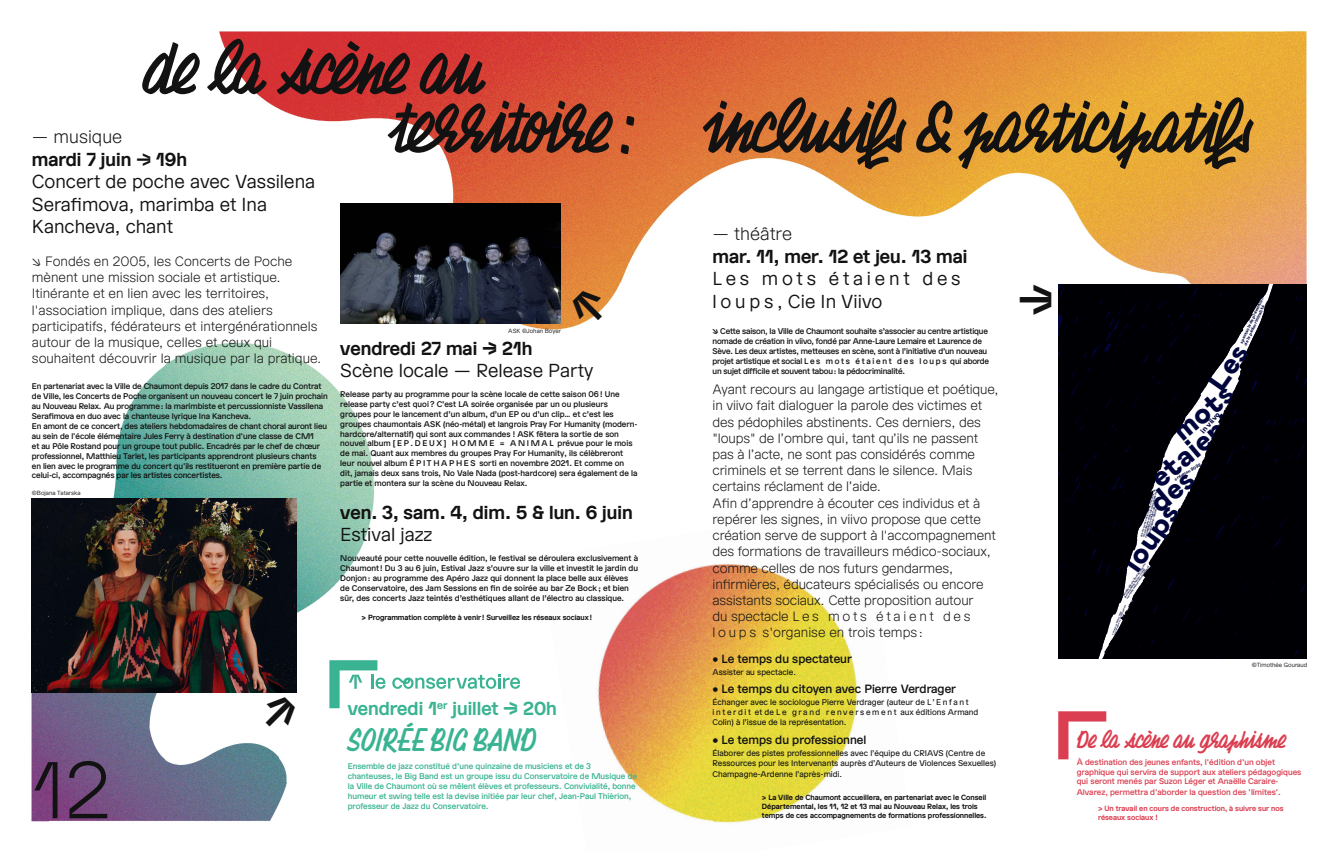
<style>
.page{position:relative;width:1340px;height:851px;background:#fff}
.page>*{position:absolute;margin:0;border:0;box-sizing:border-box;transform-origin:0 0}
.t1{font:100 80.18px "EH Normal";color:#121212}
.t2{font:67.5px/58.5px "Chaumont script Beta";letter-spacing:-.01em;color:#121212}
.t3{font:500 45px "EH Normal";color:#121212}
.t4{font:30px "Chaumont script Beta";color:#39b391}
.t5{font:900 29.7px "Mabry Pro";color:#00053b}
.t6{font:22.5px "Chaumont script Beta";color:#da3e50}
.t7{font:300 18.75px/22.5px "EH Normal";color:#121212}
.t8{font:700 18.75px "EH Normal";color:#121212}
.t9{font:300 18.75px/22.5px "EH Normal";letter-spacing:.195em;color:#121212}
.t10{font:700 18.75px "EH Normal";color:#39b391}
.t11{font:100 18px "EH Normal";color:#121212}
.t12{font:100 13.5px/16.2px "EH Normal";letter-spacing:-.01em;color:#121212}
.t13{font:500 12px "EH Normal";color:#121212}
.t14{font:500 8.25px/9.9px "EH Normal";letter-spacing:-.01em;color:#121212}
.t15{font:8.25px/9.9px "EH Normal";color:#121212}
.t16{font:500 8.25px/9.9px "EH Normal";color:#39b391}
.t17{font:500 8.25px/9.9px "EH Normal";color:#da3e50}
.t18{font:900 7.73px "Mabry Pro";color:#00053b}
.t19{font:700 7.5px/9px "EH Normal";color:#121212}
.t20{font:700 7.5px/9px "EH Normal";color:#da3e50}
.t21{font:300 6px "EH Normal";color:#121212}
.t22{font:900 4.43px/4.4px "Mabry Pro";color:#00053b}
.t23{font:900 2.4px/2.2px "Mabry Pro";color:#00053b}
.t24{font:900 1.95px/1.7px "Mabry Pro";color:#00053b}
.s1{font-weight:700}
.s2{font-weight:500}
</style>
<div class="page">
<img style="left:219px;top:31px;width:1088px;height:366px">
<img style="left:31px;top:324px;width:362px;height:498px">
<img style="left:718px;top:665px;width:140px;height:158px">
<img style="left:598px;top:578px;width:120px;height:245px">
<img style="left:668px;top:563px;width:186px;height:102px">
<img style="left:32px;top:499px;width:264px;height:193px">
<img style="left:340px;top:203px;width:221px;height:120px">
<img style="left:1058px;top:284px;width:248px;height:374px">
<svg style="left:392px;top:674px;width:128px;height:14px"></svg>
<svg style="left:1058px;top:711px;width:48px;height:48px"></svg>
<svg style="left:329px;top:660px;width:56px;height:48px"></svg>
<svg style="left:1147px;top:472px;width:49px;height:41px"></svg>
<svg style="left:1205px;top:345px;width:44px;height:46px"></svg>
<h2 class="t2" style="left:388px;top:44px;width:866px;text-indent:-245px">de la scène au<br>territoire : inclusifs &amp; participatifs</h2>
<h3 class="t11" style="left:32px;top:124px;width:92px">— musique</h3>
<h3 class="t7" style="left:32px;top:147px;width:285px"><span class="s1">mardi 7 juin</span> <span class="s2">→</span> <span class="s1">19h<br></span>Concert de poche avec Vassilena<br>Serafimova, marimba et Ina<br>Kancheva, chant</h3>
<p class="t12" style="left:32px;top:252px;width:291px">↘ Fondés en 2005, les Concerts de Poche mènent une mission sociale et artistique.<br>Itinérante et en lien avec les territoires, l'association implique, dans des ateliers participatifs, fédérateurs et intergénérationnels autour de la musique, celles et ceux qui souhaitent découvrir la musique par la pratique.</p>
<p class="t14" style="left:32px;top:381px;width:297px">En partenariat avec la Ville de Chaumont depuis 2017 dans le cadre du Contrat de Ville, les Concerts de Poche organisent un nouveau concert le 7 juin prochain au Nouveau Relax. Au programme: la marimbiste et percussionniste Vassilena Serafimova en duo avec la chanteuse lyrique Ina Kancheva.<br>En amont de ce concert, des ateliers hebdomadaires de chant choral auront lieu au sein de l'école élémentaire Jules Ferry à destination d'une classe de CM1<br>et au Pôle Rostand pour un groupe tout public. Encadrés par le chef de chœur professionnel, Matthieu Tarlet, les participants apprendront plusieurs chants en lien avec le programme du concert qu'ils restitueront en première partie de celui-ci, accompagnés par les artistes concertistes.</p>
<h3 class="t11" style="left:712px;top:221px;width:81px">— théâtre</h3>
<h3 class="t8" style="left:712px;top:243px;width:256px">mar. 11, mer. 12 et jeu. 13 mai</h3>
<h3 class="t9" style="left:712px;top:267px;width:249px">Les mots étaient des l o u p s , Cie In Viivo</h3>
<p class="t14" style="left:712px;top:326px;width:278px">↘ Cette saison, la Ville de Chaumont souhaite s’associer au centre artistique nomade de création in viivo, fondé par Anne-Laure Lemaire et Laurence de Sève. Les deux artistes, metteuses en scène, sont à l’initiative d’un nouveau projet artistique et social L e s m o t s é t a i e n t d e s l o u p s qui aborde un sujet difficile et souvent tabou: la pédocriminalité.</p>
<p class="t12" style="left:712px;top:381px;width:287px">Ayant recours au langage artistique et poétique, in viivo fait dialoguer la parole des victimes et des pédophiles abstinents. Ces derniers, des "loups" de l’ombre qui, tant qu’ils ne passent pas à l’acte, ne sont pas considérés comme criminels et se terrent dans le silence. Mais certains réclament de l’aide.<br>Afin d’apprendre à écouter ces individus et à repérer les signes, in viivo propose que cette création serve de support à l'accompagnement des formations de travailleurs médico-sociaux, comme celles de nos futurs gendarmes, infirmières, éducateurs spécialisés ou encore assistants sociaux. Cette proposition autour<br>du spectacleLes mots étaient des<br>l o u p s s'organise en trois temps:</p>
<h3 class="t13" style="left:712px;top:649px;width:141px">• Le temps du spectateur</h3>
<p class="t15" style="left:712px;top:666px;width:85px">Assister au spectacle.</p>
<h3 class="t13" style="left:712px;top:680px;width:245px">• Le temps du citoyen avec Pierre Verdrager</h3>
<p class="t15" style="left:712px;top:697px;width:267px">Échanger avec le sociologue Pierre Verdrager (auteur de L’ E n f a n t interdit et de Le grand renversement aux éditions Armand<br>Colin) à l’issue de la représentation.</p>
<h3 class="t13" style="left:712px;top:731px;width:155px">• Le temps du professionnel</h3>
<p class="t15" style="left:712px;top:747px;width:285px">Élaborer des pistes professionnelles avec l’équipe du CRIAVS (Centre de<br>Ressources pour les Intervenants auprès d’Auteurs de Violences Sexuelles)</p>
<p class="t15" style="left:712px;top:768px;width:131px">Champagne-Ardenne l’après-midi.</p>
<h3 class="t3" style="left:1018px;top:267px;width:38px">→</h3>
<h3 class="t3" style="left:571px;top:275px;width:34px">↖</h3>
<p class="t22" style="left:1239px;top:342px;width:52px;rotate:-65deg">spectacle de prévention de la pédocriminalité</p>
<p class="t21" style="left:508px;top:326px;width:54px">ASK ©Johan Boyer</p>
<h3 class="t8" style="left:340px;top:334px;width:193px">vendredi 27 mai → 21h</h3>
<h3 class="t7" style="left:340px;top:358px;width:255px">Scène locale — Release Party</h3>
<p class="t14" style="left:340px;top:389px;width:299px">Release party au programme pour la scène locale de cette saison 06! Une release party c’est quoi? C’est LA soirée organisée par un ou plusieurs groupes pour le lancement d’un album, d’un EP ou d’un clip… et c’est les groupes chaumontais ASK (néo-métal) et langrois Pray For Humanity (modern&shy;hardcore/alternatif) qui sont aux commandes ! ASK fêtera la sortie de son nouvel album [EP.DEUX] HOMME = ANIMAL prévue pour le mois de mai. Quant aux membres du groupes Pray For Humanity, ils célèbreront leur nouvel album É P I T H A P H E S sorti en novembre 2021. Et comme on dit, jamais deux sans trois, No Vale Nada (post-hardcore) sera également de la partie et montera sur la scène du Nouveau Relax.</p>
<h3 class="t8" style="left:340px;top:498px;width:294px">ven. 3, sam. 4, dim. 5 &amp; lun. 6 juin</h3>
<h3 class="t7" style="left:340px;top:522px;width:94px">Estival jazz</h3>
<p class="t14" style="left:340px;top:552px;width:299px">Nouveauté pour cette nouvelle édition, le festival se déroulera exclusivement à Chaumont! Du 3 au 6 juin, Estival Jazz s’ouvre sur la ville et investit le jardin du Donjon: au programme des Apéro Jazz qui donnent la place belle aux élèves de Conservatoire, des Jam Sessions en fin de soirée au bar Ze Bock; et bien sûr, des concerts Jazz teintés d’esthétiques allant de l’électro au classique.</p>
<p class="t19" style="left:361px;top:613px;width:232px">&gt; Programmation complète à venir ! Surveillez les réseaux sociaux!</p>
<h3 class="t5" style="left:1162px;top:418px;width:72px;rotate:-40deg">mots</h3>
<h3 class="t5" style="left:1140px;top:465px;width:105px;rotate:-40deg">étaient</h3>
<h3 class="t5" style="left:1111px;top:555px;width:76px;rotate:-55deg">loups</h3>
<p class="t18" style="left:1197px;top:428px;width:27px;rotate:-50deg">in viivo</p>
<p class="t22" style="left:1173px;top:477px;width:31px;rotate:-30deg">création 2022</p>
<p class="t23" style="left:1140px;top:536px;width:50px;rotate:-74deg">Avec le soutien de la Ville de Chaumont, du</p>
<p class="t21" style="left:32px;top:488px;width:50px">©Bojana Tatarska</p>
<p class="t23" style="left:1142px;top:536px;width:50px;rotate:-74deg">conseil départemental de la Haute-Marne,</p>
<p class="t23" style="left:1144px;top:537px;width:35px;rotate:-74deg">de SIMONE, du CRIAVS-CA,</p>
<p class="t23" style="left:1148px;top:532px;width:26px;rotate:-74deg">de CÉSARÉ–CNCM,</p>
<p class="t23" style="left:1122px;top:595px;width:41px;rotate:-56deg">de la Machinerie 54 et de l’Espace<br>Bernard Marie Koltès–scènes conventionnées d’interêt national.</p>
<p class="t24" style="left:1111px;top:634px;width:34px;rotate:-70deg">Fabrication Maison 2022<br>+ sérigraphie : Lézard Graphique</p>
<p class="t21" style="left:1251px;top:660px;width:57px">©Timothée Gouraud</p>
<h3 class="t3" style="left:264px;top:680px;width:34px">↗</h3>
<h3 class="t10" style="left:348px;top:694px;width:211px">vendredi 1<sup>er</sup> juillet → 20h</h3>
<h3 class="t4" style="left:348px;top:720px;width:190px">SOIRÉE BIG BAND</h3>
<p class="t16" style="left:348px;top:761px;width:291px">Ensemble de jazz constitué d’une quinzaine de musiciens et de 3 chanteuses, le Big Band est un groupe issu du Conservatoire de Musique de la Ville de Chaumont où se mêlent élèves et professeurs. Convivialité, bonne humeur et swing telle est la devise initiée par leur chef, Jean-Paul Thièrion, professeur de Jazz du Conservatoire.</p>
<h3 class="t6" style="left:1076px;top:725px;width:209px">De la scène au graphisme</h3>
<p class="t17" style="left:1076px;top:756px;width:226px">À destination des jeunes enfants, l'édition d'un objet graphique qui servira de support aux ateliers pédagogiques qui seront menés par Suzon Léger et Anaëlle Caraire-</p>
<p class="t17" style="left:1076px;top:787px;width:206px">Alvarez, permettra d'aborder la question des 'limites'.</p>
<p class="t20" style="left:1098px;top:803px;width:187px">&gt; Un travail en cours de construction, à suivre sur nos réseaux sociaux !</p>
<h1 class="t1" style="left:32px;top:733px;width:81px">12</h1>
<p class="t19" style="left:762px;top:793px;width:226px">&gt; La Ville de Chaumont accueillera, en partenariat avec le Conseil<br>Départemental, les 11, 12 et 13 mai au Nouveau Relax, les trois temps de ces accompagnements de formations professionnelles.</p>
</div>
